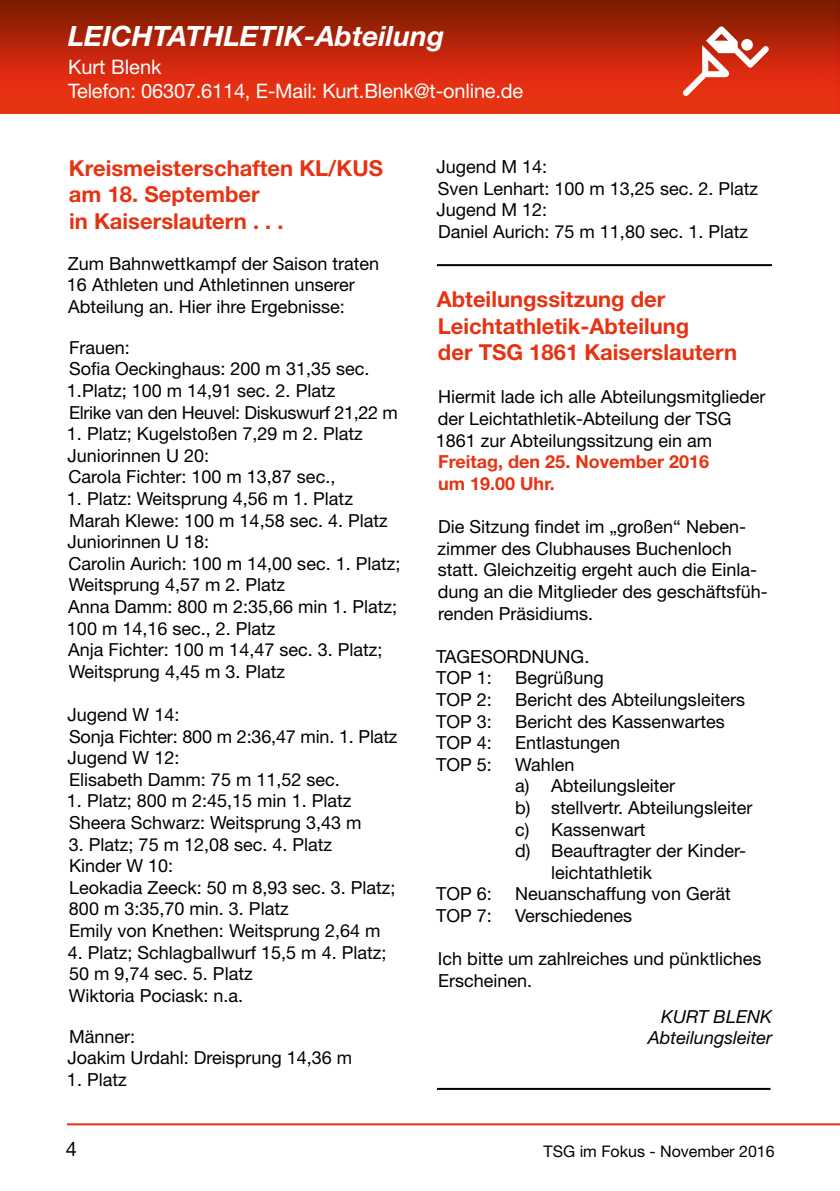
<style>
.page{position:relative;width:840px;height:1191px;background:#fff}
.page>*{position:absolute;margin:0;border:0;box-sizing:border-box;transform-origin:0 0}
.t1{font:italic 700 28px "Helvetica Neue";color:#fff}
.t2{font:700 22px/26.4px "Helvetica Neue";color:#e63312}
.t3{font:20px/24px "Helvetica Neue";letter-spacing:-.01em;color:#fff}
.t4{font:20px "Helvetica Neue";color:#000}
.t5{font:18px/21.6px "Helvetica Neue";color:#000}
.t6{font:700 18px/21.6px "Helvetica Neue";color:#e63312}
.t7{font:italic 18px/21.6px "Helvetica Neue";color:#000;text-align:right}
.t8{font:16px "Helvetica Neue";color:#000}
</style>
<div class="page">
<img style="left:0;top:0;width:839px;height:113px">
<hr style="left:67px;top:1123px;width:772px;height:2px;background:#e63312">
<hr style="left:437px;top:264px;width:334px;height:2px;background:#000">
<hr style="left:437px;top:1088px;width:333px;height:2px;background:#000">
<svg style="left:682px;top:26px;width:86px;height:70px"></svg>
<h1 class="t1" style="left:68px;top:19px;width:377px">LEICHTATHLETIK-Abteilung</h1>
<p class="t3" style="left:68px;top:54px;width:456px">Kurt Blenk<br>Telefon: 06307.6114, E-Mail: Kurt.Blenk@t-online.de</p>
<p class="t2" style="left:69px;top:154px;width:315px">Kreismeisterschaften KL/KUS am 18. September<br>in Kaiserslautern . . .</p>
<p class="t5" style="left:67px;top:252px;width:313px">Zum Bahnwettkampf der Saison traten<br>16 Athleten und Athletinnen unserer<br>Abteilung an. Hier ihre Ergebnisse:</p>
<p class="t5" style="left:67px;top:336px;width:332px">Frauen:<br>Sofia Oeckinghaus: 200 m 31,35 sec.<br>1.Platz; 100 m 14,91 sec. 2. Platz<br>Elrike van den Heuvel: Diskuswurf 21,22 m</p>
<p class="t5" style="left:67px;top:423px;width:297px">1. Platz; Kugelstoßen 7,29 m 2. Platz<br>Juniorinnen U 20:<br>Carola Fichter: 100 m 13,87 sec.,</p>
<p class="t5" style="left:67px;top:487px;width:335px">1. Platz: Weitsprung 4,56 m 1. Platz<br>Marah Klewe: 100 m 14,58 sec. 4. Platz<br>Juniorinnen U 18:<br>Carolin Aurich: 100 m 14,00 sec. 1. Platz;<br>Weitsprung 4,57 m 2. Platz<br>Anna Damm: 800 m 2:35,66 min 1. Platz;<br>100 m 14,16 sec., 2. Platz<br>Anja Fichter: 100 m 14,47 sec. 3. Platz;<br>Weitsprung 4,45 m 3. Platz</p>
<p class="t5" style="left:67px;top:703px;width:331px">Jugend W 14:<br>Sonja Fichter: 800 m 2:36,47 min. 1. Platz<br>Jugend W 12:<br>Elisabeth Damm: 75 m 11,52 sec.</p>
<p class="t5" style="left:67px;top:790px;width:296px">1. Platz; 800 m 2:45,15 min 1. Platz<br>Sheera Schwarz: Weitsprung 3,43 m</p>
<p class="t5" style="left:69px;top:833px;width:328px">3. Platz; 75 m 12,08 sec. 4. Platz<br>Kinder W 10:<br>Leokadia Zeeck: 50 m 8,93 sec. 3. Platz;<br>800 m 3:35,70 min. 3. Platz<br>Emily von Knethen: Weitsprung 2,64 m</p>
<p class="t5" style="left:68px;top:941px;width:320px">4. Platz; Schlagballwurf 15,5 m 4. Platz;<br>50 m 9,74 sec. 5. Platz<br>Wiktoria Pociask: n.a.</p>
<p class="t5" style="left:67px;top:1025px;width:286px">Männer:<br>Joakim Urdahl: Dreisprung 14,36 m</p>
<p class="t5" style="left:67px;top:1068px;width:61px">1. Platz</p>
<p class="t5" style="left:436px;top:155px;width:323px">Jugend M 14:<br>Sven Lenhart: 100 m 13,25 sec. 2. Platz<br>Jugend M 12:<br>Daniel Aurich: 75 m 11,80 sec. 1. Platz</p>
<p class="t2" style="left:436px;top:286px;width:302px">Abteilungssitzung der<br>Leichtathletik-Abteilung<br>der TSG 1861 Kaiserslautern</p>
<p class="t5" style="left:435px;top:386px;width:331px">Hiermit lade ich alle Abteilungsmitglieder der Leichtathletik-Abteilung der TSG<br>1861 zur Abteilungssitzung ein am</p>
<p class="t6" style="left:438px;top:450px;width:272px">Freitag, den 25. November 2016 um 19.00 Uhr.</p>
<p class="t5" style="left:437px;top:515px;width:332px">Die Sitzung findet im „großen“ Neben&shy;zimmer des Clubhauses Buchenloch statt. Gleichzeitig ergeht auch die Einla&shy;dung an die Mitglieder des geschäftsfüh&shy;renden Präsidiums.</p>
<p class="t5" style="left:436px;top:645px;width:155px">TAGESORDNUNG.<br>TOP 1:</p>
<p class="t5" style="left:515px;top:667px;width:90px">Begrüßung</p>
<p class="t5" style="left:436px;top:688px;width:57px">TOP 2:</p>
<p class="t5" style="left:515px;top:688px;width:231px">Bericht des Abteilungsleiters</p>
<p class="t5" style="left:436px;top:710px;width:57px">TOP 3:</p>
<p class="t5" style="left:515px;top:710px;width:211px">Bericht des Kassenwartes</p>
<p class="t5" style="left:436px;top:731px;width:57px">TOP 4:</p>
<p class="t5" style="left:515px;top:731px;width:107px">Entlastungen</p>
<p class="t5" style="left:436px;top:753px;width:57px">TOP 5:</p>
<p class="t5" style="left:515px;top:753px;width:61px">Wahlen</p>
<p class="t5" style="left:515px;top:775px;width:162px">a) Abteilungsleiter</p>
<p class="t5" style="left:515px;top:796px;width:239px">b) stellvertr. Abteilungsleiter</p>
<p class="t5" style="left:515px;top:818px;width:132px">c) Kassenwart</p>
<p class="t5" style="left:515px;top:839px;width:232px">d) Beauftragter der Kinder-</p>
<p class="t5" style="left:551px;top:861px;width:103px">leichtathletik</p>
<p class="t5" style="left:436px;top:883px;width:57px">TOP 6:</p>
<p class="t5" style="left:515px;top:883px;width:217px">Neuanschaffung von Gerät</p>
<p class="t5" style="left:436px;top:904px;width:57px">TOP 7:</p>
<p class="t5" style="left:515px;top:904px;width:119px">Verschiedenes</p>
<p class="t5" style="left:437px;top:947px;width:325px">Ich bitte um zahlreiches und pünktliches<br>Erscheinen.</p>
<p class="t7" style="left:647px;top:1005px;width:126px">KURT BLENK<br>Abteilungsleiter</p>
<p class="t4" style="left:66px;top:1136px;width:13px">4</p>
<p class="t8" style="left:543px;top:1141px;width:232px">TSG im Fokus - November 2016</p>
</div>
